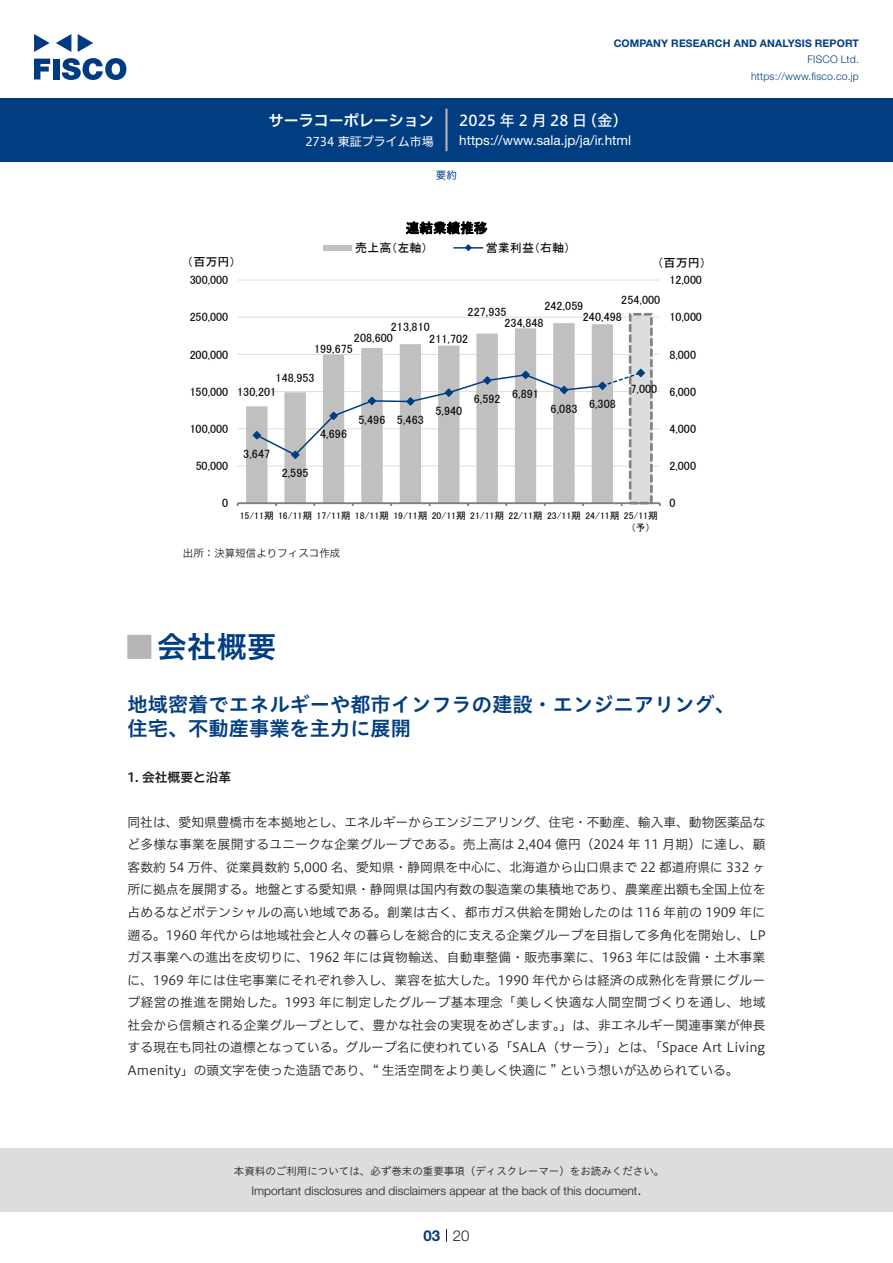
<style>
.page{position:relative;width:893px;height:1263px;background:#fff}
.page>*{position:absolute;margin:0;border:0;box-sizing:border-box;transform-origin:0 0}
.t1{font:30px "Hiragino UD Sans Std N W6";color:#003d81}
.t2{font:24px "Hiragino UD Sans Std N W6";color:#b5b5b6}
.中タイトル{font:20.25px/24px "Hiragino UD Sans Std W6";color:#003d81}
.t3{font:15px "Hiragino UD Sans F Std N W5";letter-spacing:.01em;color:#fff}
.t4{font:15px "Hiragino UD Sans F Std N W6";color:#fff}
.t5{font:300 15px "Helvetica Neue LT Std";color:#231f20}
.t6{font:700 15px "Helvetica Neue LT Std";color:#003d81}
.t7{font:13.5px "Helvetica Neue LT Std";color:#fff}
.t8{font:13.5px "MS P Gothic";letter-spacing:.01em;color:#000}
.本文{font:12.75px/22.5px "Hiragino UD Sans F Std N W3";color:#231f20;text-align:justify}
.小タイトル{font:12.75px "Hiragino UD Sans F Std N W6";color:#231f20}
.t9{font:12px/12px "MS P Gothic";letter-spacing:.005em;color:#000}
.t10{font:300 12px "Helvetica Neue LT Std";color:#231f20}
.t11{font:12px "Hiragino UD Sans F Std N W4";color:#fff}
.t12{font:10.5px "Hiragino UD Sans Std W3";color:#231f20}
.t13{font:700 10.5px "Helvetica Neue LT Std";letter-spacing:.015em;color:#003d81}
.t14{font:300 10.5px/16.5px "Helvetica Neue LT Std";letter-spacing:.015em;color:#003d81;text-align:right}
.表組み基本スタイル{font:10.5px "Hiragino UD Sans F Std N W3";color:#231f20}
.ヘッダー{font:10.5px "Hiragino UD Sans F Std N W4";color:#003d81}
.t15{font:9.75px "MS P Gothic";color:#000}
</style>
<div class="page">
<div style="left:0;top:1148px;width:893px;height:64px;background:#ddd"></div>
<svg style="left:34px;top:59px;width:16px;height:20px"></svg>
<div style="left:53px;top:59px;width:6px;height:20px;background:#003a83"></div>
<svg style="left:62px;top:58px;width:64px;height:22px"></svg>
<svg style="left:34px;top:34px;width:16px;height:18px"></svg>
<svg style="left:78px;top:34px;width:15px;height:18px"></svg>
<svg style="left:56px;top:34px;width:15px;height:18px"></svg>
<div style="left:0;top:98px;width:893px;height:64px;background:#003d81"></div>
<hr style="left:445px;top:109px;width:3px;height:42px;background:#b5b5b6">
<svg style="left:446px;top:1229px;width:1px;height:13px"></svg>
<hr style="left:238px;top:466px;width:422px;height:1px;background:#ddd">
<hr style="left:238px;top:428px;width:422px;height:1px;background:#ddd">
<hr style="left:238px;top:391px;width:422px;height:1px;background:#ddd">
<hr style="left:238px;top:354px;width:422px;height:1px;background:#ddd">
<hr style="left:238px;top:317px;width:422px;height:1px;background:#ddd">
<hr style="left:238px;top:280px;width:422px;height:1px;background:#ddd">
<div style="left:630px;top:314px;width:21px;height:189px;background:#ddd"></div>
<div style="left:629px;top:313px;width:24px;height:191px;border:3px dashed #808080"></div>
<svg style="left:246px;top:323px;width:367px;height:179px"></svg>
<hr style="left:238px;top:502px;width:422px;height:2px;background:#808080">
<svg style="left:252px;top:368px;width:393px;height:92px"></svg>
<div style="left:323px;top:245px;width:29px;height:6px;background:#c0c0c0"></div>
<hr style="left:454px;top:247px;width:29px;height:2px;background:#003d81">
<svg style="left:464px;top:244px;width:8px;height:7px"></svg>
<p class="t4" style="left:269px;top:109px;width:167px">サーラコーポレーション</p>
<p class="t11" style="left:305px;top:132px;width:130px">2734 東証プライム市場</p>
<p class="t13" style="left:614px;top:37px;width:247px">COMPANY RESEARCH AND ANALYSIS REPORT</p>
<p class="t14" style="left:751px;top:51px;width:109px">FISCO Ltd. https://www.fisco.co j p.</p>
<p class="t3" style="left:582px;top:109px;width:47px">（金(</p>
<p class="t3" style="left:459px;top:109px;width:129px">2025 年 2 月28 日</p>
<p class="t7" style="left:459px;top:132px;width:173px">https: / / w w w . s a l a j p. j a/ .i r/ h t m l</p>
<p class="ヘッダー" style="left:436px;top:167px;width:22px">要約</p>
<p class="t8" style="left:406px;top:221px;width:83px">連結業績推移</p>
<p class="t9" style="left:486px;top:242px;width:86px">営業利益（右軸(</p>
<p class="t9" style="left:355px;top:242px;width:74px">売上高（左軸）</p>
<p class="t9" style="left:187px;top:256px;width:50px">（百万円）</p>
<p class="t9" style="left:657px;top:257px;width:50px">（百万円(</p>
<p class="t9" style="left:190px;top:274px;width:40px">300,000</p>
<p class="t9" style="left:669px;top:274px;width:34px">12,000</p>
<p class="t9" style="left:190px;top:311px;width:40px">250,000</p>
<p class="t9" style="left:190px;top:348px;width:40px">200,000</p>
<p class="t9" style="left:621px;top:294px;width:40px">254,000</p>
<p class="t9" style="left:505px;top:306px;width:40px;line-height:11.4px;text-indent:-37px">227,935<br>234,848</p>
<p class="t9" style="left:583px;top:300px;width:40px;text-indent:-38px">242,059<br>240,498</p>
<p class="t9" style="left:354px;top:332px;width:40px">208,600</p>
<p class="t9" style="left:429px;top:320px;width:40px;text-indent:-38px">213,810<br>211,702</p>
<p class="t9" style="left:314px;top:343px;width:40px">199,675</p>
<p class="t9" style="left:669px;top:311px;width:34px">10,000</p>
<p class="t9" style="left:669px;top:348px;width:28px">8,000</p>
<p class="t9" style="left:190px;top:385px;width:40px">150,000</p>
<p class="t9" style="left:190px;top:423px;width:40px">100,000</p>
<p class="t9" style="left:196px;top:460px;width:34px">50,000</p>
<p class="t9" style="left:222px;top:497px;width:8px">0</p>
<p class="t9" style="left:276px;top:372px;width:40px">148,953</p>
<p class="t9" style="left:237px;top:386px;width:40px">130,201</p>
<p class="t9" style="left:243px;top:448px;width:28px">3,647</p>
<p class="t9" style="left:282px;top:467px;width:28px">2,595</p>
<p class="t9" style="left:320px;top:428px;width:28px">4,696</p>
<p class="t9" style="left:358px;top:413px;width:28px">5,496</p>
<p class="t9" style="left:397px;top:414px;width:28px">5,463</p>
<p class="t9" style="left:435px;top:405px;width:28px">5,940</p>
<p class="t9" style="left:474px;top:393px;width:28px">6,592</p>
<p class="t9" style="left:512px;top:387px;width:28px">6,891</p>
<p class="t9" style="left:551px;top:402px;width:28px">6,083</p>
<p class="t9" style="left:589px;top:398px;width:28px">6,308</p>
<p class="t9" style="left:630px;top:382px;width:28px">7,000</p>
<p class="t15" style="left:240px;top:510px;width:36px">15/11期</p>
<p class="t15" style="left:278px;top:510px;width:36px">16/11期</p>
<p class="t15" style="left:317px;top:510px;width:35px">17/11期</p>
<p class="t15" style="left:355px;top:510px;width:36px">18/11期</p>
<p class="t15" style="left:393px;top:510px;width:36px">19/11期</p>
<p class="t15" style="left:432px;top:510px;width:36px">20/11期</p>
<p class="t15" style="left:470px;top:510px;width:36px">21/11期</p>
<p class="t15" style="left:509px;top:510px;width:36px">22/11期</p>
<p class="t15" style="left:547px;top:510px;width:36px">23/11期</p>
<p class="t15" style="left:585px;top:510px;width:36px">24/11期</p>
<p class="t15" style="left:624px;top:510px;width:36px">25/11期</p>
<p class="t15" style="left:631px;top:523px;width:21px">予（ (</p>
<p class="表組み基本スタイル" style="left:183px;top:545px;width:159px">出所：決算短信よりフィスコ作成</p>
<p class="t9" style="left:669px;top:385px;width:28px">6,000</p>
<p class="t9" style="left:669px;top:423px;width:28px">4,000</p>
<p class="t9" style="left:669px;top:460px;width:28px">2,000</p>
<p class="t9" style="left:669px;top:497px;width:8px">0</p>
<p class="t1" style="left:157px;top:624px;width:121px">会社概要</p>
<p class="t2" style="left:128px;top:628px;width:25px">█</p>
<p class="中タイトル" style="left:128px;top:691px;width:609px">地域密着でエネルギーや都市インフラの建設・エンジニアリング、住宅、不動産事業を主力に展開</p>
<p class="小タイトル" style="left:128px;top:767px;width:105px">1. 会社概要と沿革</p>
<p class="本文" style="left:128px;top:810px;width:640px">同社は、愛知県豊橋市を本拠地とし、エネルギーからエンジニアリング、住宅・不動産、輸入車、動物医薬品など多様な事業を展開するユニークな企業グループである。売上高は 2,404 億円（2024 年 11 月期）に達し、顧客数約 54 万件、従業員数約 5,000 名、愛知県・静岡県を中心に、北海道から山口県まで 22 都道府県に 332 ヶ所に拠点を展開する。地盤とする愛知県・静岡県は国内有数の製造業の集積地であり、農業産出額も全国上位を占めるなどポテンシャルの高い地域である。創業は古く、都市ガス供給を開始したのは 116 年前の 1909 年に遡る。1960 年代からは地域社会と人々の暮らしを総合的に支える企業グループを目指して多角化を開始し、LPガス事業への進出を皮切りに、1962 年には貨物輸送、自動車整備・販売事業に、1963 年には設備・土木事業に、1969 年には住宅事業にそれぞれ参入し、業容を拡大した。1990 年代からは経済の成熟化を背景にグループ経営の推進を開始した。1993 年に制定したグループ基本理念「美しく快適な人間空間づくりを通し、地域社会から信頼される企業グループとして、豊かな社会の実現をめざします。」は、非エネルギー関連事業が伸長する現在も同社の道標となっている。グループ名に使われている「SALA（サーラ）」とは、「Space Art Living Amenity」の頭文字を使った造語であり、“ 生活空間をより美しく快適に ” という想いが込められている。</p>
<p class="t12" style="left:234px;top:1163px;width:432px">本資料のご利用については、必ず巻末の重要事項（ディスクレーマー）をお読みください。</p>
<p class="t5" style="left:637px;top:1180px;width:6px">.</p>
<p class="t10" style="left:251px;top:1183px;width:387px">Important disclosures and disclaimers appear at the back of this document</p>
<p class="t6" style="left:423px;top:1226px;width:18px">03</p>
<p class="t5" style="left:453px;top:1226px;width:18px">20</p>
</div>
